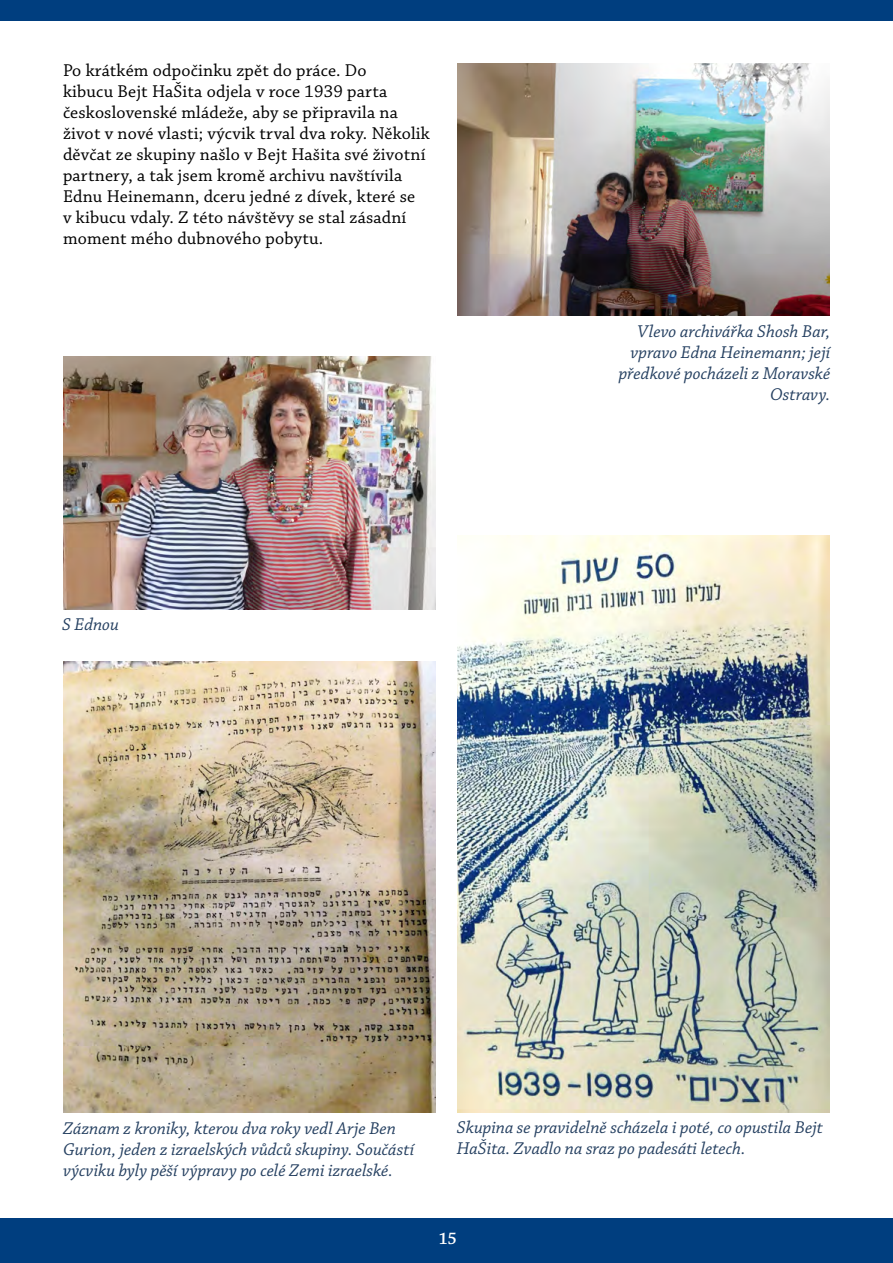
<style>
.page{position:relative;width:893px;height:1263px;background:#fff}
.page>*{position:absolute;margin:0;border:0;box-sizing:border-box;transform-origin:0 0}
.t1{font:18px/21px "Chaparral Pro";letter-spacing:.01em;color:#000}
.popis_foto{font:italic 18px/21px "Chaparral Pro";color:#243f60}
.t2{font:18px "Chaparral Pro Semibold Disp";color:#fff}
</style>
<div class="page">
<div style="left:0;top:1218px;width:893px;height:45px;background:#003e7f"></div>
<div style="left:0;top:0;width:893px;height:21px;background:#003e7f"></div>
<img style="left:63px;top:662px;width:373px;height:450px">
<img style="left:457px;top:535px;width:373px;height:577px">
<img style="left:63px;top:357px;width:373px;height:252px">
<img style="left:457px;top:63px;width:373px;height:253px">
<p class="t1" style="left:63px;top:61px;width:368px">Po krátkém odpočinku zpět do práce. Do<br>kibucu Bejt HaŠita odjela v roce 1939 parta československé mládeže, aby se připravila na život v nové vlasti; výcvik trval dva roky. Několik děvčat ze skupiny našlo v Bejt Hašita své životní partnery, a tak jsem kromě archivu navštívila Ednu Heinemann, dceru jedné z dívek, které se<br>v kibucu vdaly. Z této návštěvy se stal zásadní moment mého dubnového pobytu.</p>
<p class="popis_foto" style="left:62px;top:615px;width:58px">S Ednou</p>
<p class="popis_foto" style="left:619px;top:321px;width:213px;text-align:right">Vlevo archivářka Shosh Bar, vpravo Edna Heinemann; její předkové pocházeli z Moravské<br>Ostravy.</p>
<p class="popis_foto" style="left:63px;top:1119px;width:353px">Záznam z kroniky, kterou dva roky vedl Arje Ben<br>Gurion, jeden z izraelských vůdců skupiny. Součástí výcviku byly pěší výpravy po celé Zemi izraelské.</p>
<p class="popis_foto" style="left:457px;top:1118px;width:368px">Skupina se pravidelně scházela i poté, co opustila Bejt<br>HaŠita. Zvadlo na sraz po padesáti letech.</p>
<p class="t2" style="left:439px;top:1229px;width:19px">15</p>
</div>
